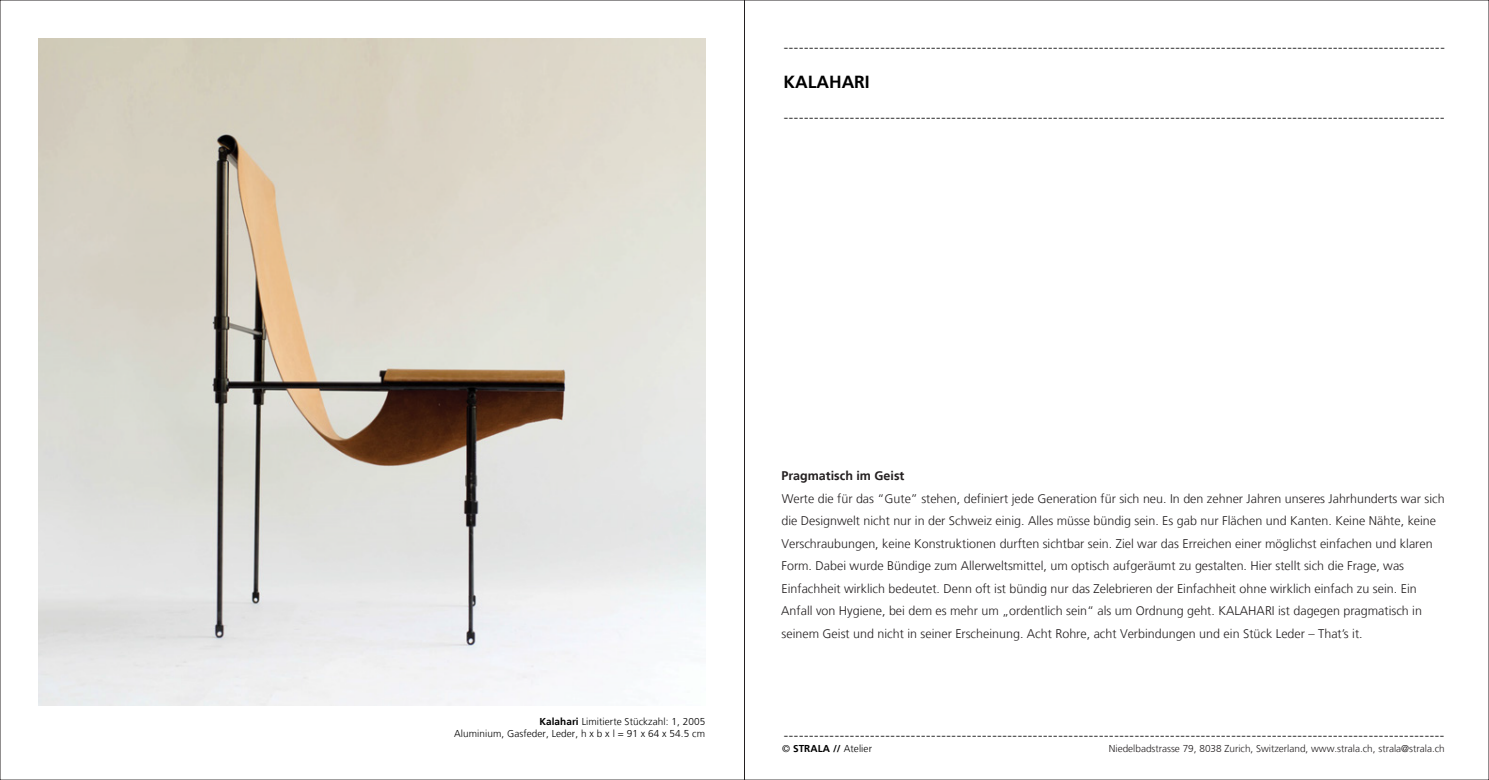
<style>
.page{position:relative;width:1489px;height:780px;background:#fff}
.page>*{position:absolute;margin:0;border:0;box-sizing:border-box;transform-origin:0 0}
.t1{font:700 17.5px "Frutiger LT";color:#000}
.t2{font:300 13.75px "Helvetica Neue";color:#000}
.t3{font:300 13.75px "Frutiger LT";color:#fff}
.t4{font:300 12.5px/22.5px "Frutiger LT";color:#231f20}
.t5{font:700 12.5px "Frutiger LT";color:#231f20}
.t6{font:300 10px/12px "Frutiger LT";letter-spacing:.005em;color:#000;text-align:right}
.t7{font:300 10px "Frutiger LT";color:#231f20}
.s1{font-weight:700}
</style>
<div class="page">
<img style="left:39px;top:39px;width:666px;height:666px">
<hr style="left:744px;top:0;width:1px;height:780px;background:#231f20">
<p class="t2" style="left:783px;top:39px;width:663px">----------------------------------------------------------------------------------------------------------------------------------</p>
<h1 class="t1" style="left:783px;top:71px;width:88px">KALAHARI</h1>
<p class="t2" style="left:783px;top:109px;width:663px">----------------------------------------------------------------------------------------------------------------------------------</p>
<p class="t6" style="left:454px;top:716px;width:252px"><span class="s1">Kalahari</span> Limitierte Stückzahl: 1, 2005<br>Aluminium, Gasfeder, Leder, h x b x l = 91 x 64 x 54.5 cm</p>
<p class="t5" style="left:781px;top:468px;width:124px">Pragmatisch im Geist</p>
<p class="t4" style="left:781px;top:487px;width:665px">Werte die für das “Gute” stehen, definiert jede Generation für sich neu. In den zehner Jahren unseres Jahrhunderts war sich die Designwelt nicht nur in der Schweiz einig. Alles müsse bündig sein. Es gab nur Flächen und Kanten. Keine Nähte, keine Verschraubungen, keine Konstruktionen durften sichtbar sein. Ziel war das Erreichen einer möglichst einfachen und klaren Form. Dabei wurde Bündige zum Allerweltsmittel, um optisch aufgeräumt zu gestalten. Hier stellt sich die Frage, was Einfachheit wirklich bedeutet. Denn oft ist bündig nur das Zelebrieren der Einfachheit ohne wirklich einfach zu sein. Ein Anfall von Hygiene, bei dem es mehr um „ordentlich sein“ als um Ordnung geht. KALAHARI ist dagegen pragmatisch in seinem Geist und nicht in seiner Erscheinung. Acht Rohre, acht Verbindungen und ein Stück Leder – That’s it.</p>
<p class="t2" style="left:783px;top:726px;width:662px">----------------------------------------------------------------------------------------------------------------------------------</p>
<p class="t6" style="left:782px;top:743px;width:91px">© <span class="s1">STRALA //</span> Atelier</p>
<p class="t7" style="left:1108px;top:743px;width:337px">Niedelbadstrasse 79, 8038 Zurich, Switzerland, www.strala.ch, strala@strala.ch</p>
<p class="t3" style="left:783px;top:741px;width:5px">.</p>
</div>
